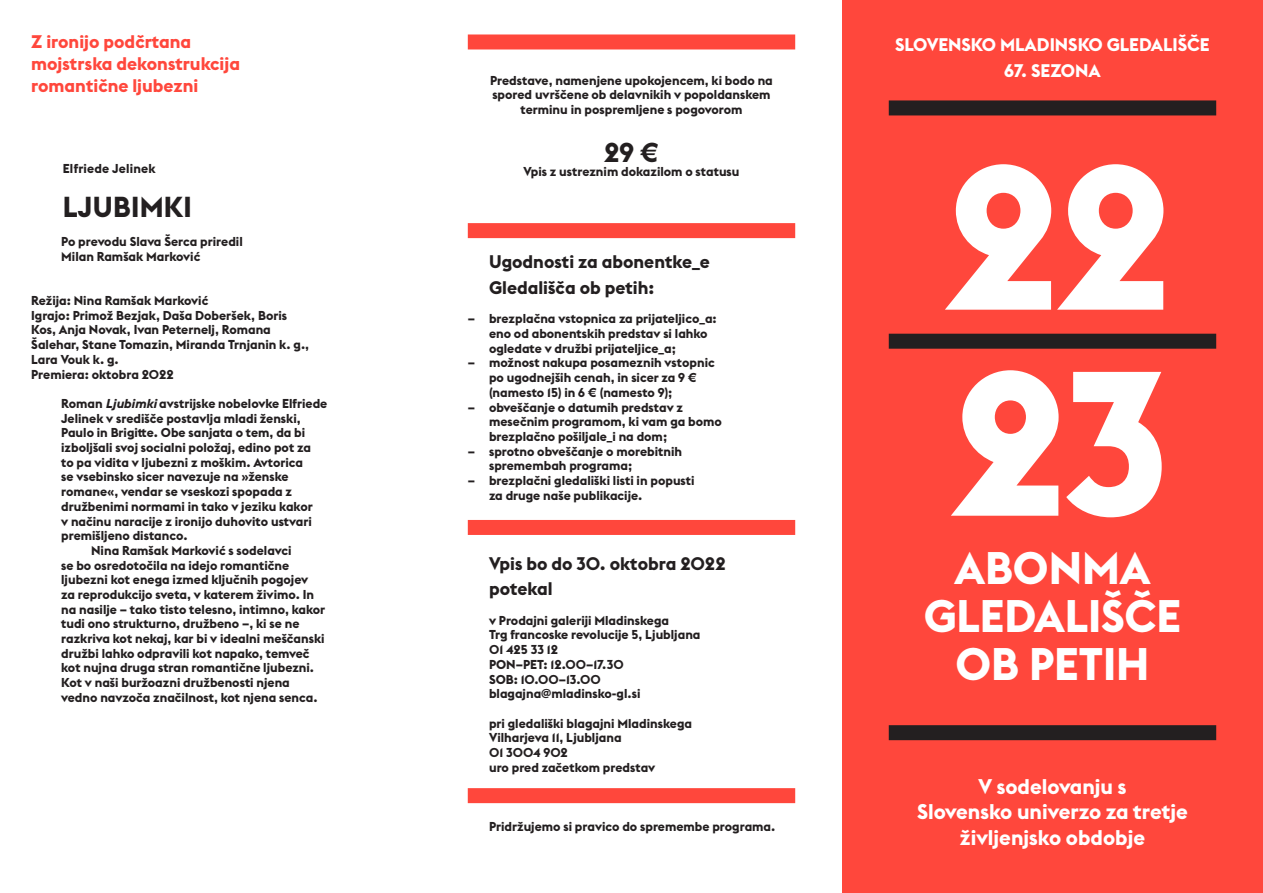
<style>
.page{position:relative;width:1263px;height:893px;background:#fff}
.page>*{position:absolute;margin:0;border:0;box-sizing:border-box;transform-origin:0 0}
.Euclid_7{font:700 202.5px "Euclid Flex";color:#fff}
.t1{font:700 45px/47.7px "Euclid Flex";color:#fff;text-align:center}
.EUCLID_9_Bold{font:700 28.5px "Euclid Flex";letter-spacing:.01em;color:#231f20}
.Naslov_2{font:700 27px "Euclid Flex";color:#231f20}
.EUCLID_12_Bold{font:700 21px/25.7px "Euclid Flex";color:#fff;text-align:center}
.EUCLID_12_Bold-2{font:700 18px "Euclid Flex";color:#231f20}
.EUCLID_12_Bold-3{font:700 18px/22px "Euclid Flex";color:#ff473c}
.EUCLID_12_Bold-4{font:700 18px "Euclid Flex";color:#fff}
.EUCLID_9_Bold-2{font:700 12.75px/14.7px "Euclid Flex";color:#231f20}
.EUCLID_8_5_Bold{font:700 12.75px/14.7px "Euclid Flex";color:#231f20}
.s1{font-style:italic}
</style>
<div class="page">
<div style="left:842px;top:0;width:421px;height:893px;background:#ff473c"></div>
<div style="left:889px;top:725px;width:327px;height:15px;background:#231f20"></div>
<div style="left:889px;top:100px;width:327px;height:15px;background:#231f20"></div>
<div style="left:889px;top:334px;width:327px;height:15px;background:#231f20"></div>
<div style="left:468px;top:520px;width:327px;height:15px;background:#ff473c"></div>
<div style="left:468px;top:223px;width:327px;height:15px;background:#ff473c"></div>
<div style="left:468px;top:34px;width:327px;height:15px;background:#ff473c"></div>
<div style="left:468px;top:788px;width:327px;height:15px;background:#ff473c"></div>
<p class="EUCLID_12_Bold-3" style="left:31px;top:31px;width:210px">Z ironijo podčrtana mojstrska dekonstrukcija romantične ljubezni</p>
<p class="EUCLID_12_Bold-4" style="left:895px;top:35px;width:316px">SLOVENSKO MLADINSKO GLEDALIŠČE</p>
<p class="EUCLID_12_Bold-4" style="left:1004px;top:60px;width:98px">67. SEZONA</p>
<p class="EUCLID_8_5_Bold" style="left:490px;top:73px;width:284px;text-align:center">Predstave, namenjene upokojencem, ki bodo na spored uvrščene ob delavnikih v popoldanskem terminu in pospremljene s pogovorom</p>
<p class="Naslov_2" style="left:604px;top:137px;width:56px">29 €</p>
<p class="EUCLID_8_5_Bold" style="left:523px;top:165px;width:218px">Vpis z ustreznim dokazilom o statusu</p>
<p class="EUCLID_9_Bold-2" style="left:63px;top:161px;width:95px">Elfriede Jelinek</p>
<p class="EUCLID_9_Bold" style="left:63px;top:190px;width:131px">LJUBIMKI</p>
<p class="EUCLID_9_Bold-2" style="left:61px;top:234px;width:183px">Po prevodu Slava Šerca priredil<br>Milan Ramšak Marković</p>
<p class="EUCLID_9_Bold-2" style="left:31px;top:293px;width:179px">Režija: Nina Ramšak Marković</p>
<p class="EUCLID_9_Bold-2" style="left:31px;top:308px;width:279px">Igrajo: Primož Bezjak, Daša Doberšek, Boris Kos, Anja Novak, Ivan Peternelj, Romana Šalehar, Stane Tomazin, Miranda Trnjanin k. g., Lara Vouk k. g.</p>
<p class="EUCLID_9_Bold-2" style="left:31px;top:367px;width:144px">Premiera: oktobra 2022</p>
<p class="EUCLID_9_Bold-2" style="left:61px;top:396px;width:268px">Roman <span class="s1">Ljubimki</span> avstrijske nobelovke Elfriede Jelinek v središče postavlja mladi ženski, Paulo in Brigitte. Obe sanjata o tem, da bi izboljšali svoj socialni položaj, edino pot za<br>to pa vidita v ljubezni z moškim. Avtorica<br>se vsebinsko sicer navezuje na »ženske romane«, vendar se vseskozi spopada z družbenimi normami in tako v jeziku kakor<br>v načinu naracije z ironijo duhovito ustvari premišljeno distanco.</p>
<p class="EUCLID_9_Bold-2" style="left:61px;top:543px;width:266px;text-indent:30px">Nina Ramšak Marković s sodelavci<br>se bo osredotočila na idejo romantične ljubezni kot enega izmed ključnih pogojev za reprodukcijo sveta, v katerem živimo. In na nasilje – tako tisto telesno, intimno, kakor tudi ono strukturno, družbeno –, ki se ne razkriva kot nekaj, kar bi v idealni meščanski družbi lahko odpravili kot napako, temveč kot nujna druga stran romantične ljubezni.<br>Kot v naši buržoazni družbenosti njena vedno navzoča značilnost, kot njena senca.</p>
<p class="t1" style="left:954px;top:545px;width:198px">ABONMA</p>
<p class="Euclid_7" style="left:944px;top:121px;width:233px">22</p>
<p class="EUCLID_12_Bold-2" style="left:489px;top:251px;width:222px">Ugodnosti za abonentke_e</p>
<p class="EUCLID_12_Bold-2" style="left:489px;top:277px;width:167px">Gledališča ob petih:</p>
<p class="EUCLID_8_5_Bold" style="left:489px;top:312px;width:229px;text-indent:-21px">– brezplačna vstopnica za prijateljico_a: eno od abonentskih predstav si lahko ogledate v družbi prijateljice_a;</p>
<p class="EUCLID_8_5_Bold" style="left:489px;top:356px;width:227px;text-indent:-21px">– možnost nakupa posameznih vstopnic po ugodnejših cenah, in sicer za 9 € (namesto 15) in 6 € (namesto 9);</p>
<p class="EUCLID_8_5_Bold" style="left:489px;top:400px;width:234px;text-indent:-21px">– obveščanje o datumih predstav z mesečnim programom, ki vam ga bomo brezplačno pošiljale_i na dom;</p>
<p class="EUCLID_8_5_Bold" style="left:489px;top:444px;width:195px;text-indent:-21px">– sprotno obveščanje o morebitnih spremembah programa;</p>
<p class="EUCLID_8_5_Bold" style="left:489px;top:473px;width:207px;text-indent:-21px">– brezplačni gledališki listi in popusti za druge naše publikacije.</p>
<p class="Euclid_7" style="left:949px;top:327px;width:223px">23</p>
<p class="EUCLID_12_Bold-2" style="left:489px;top:553px;width:238px">Vpis bo do 30. oktobra 2022</p>
<p class="EUCLID_12_Bold-2" style="left:489px;top:579px;width:65px">potekal</p>
<p class="EUCLID_8_5_Bold" style="left:489px;top:613px;width:181px">v Prodajni galeriji Mladinskega</p>
<p class="EUCLID_8_5_Bold" style="left:489px;top:628px;width:213px">Trg francoske revolucije 5, Ljubljana</p>
<p class="EUCLID_8_5_Bold" style="left:489px;top:642px;width:71px">01 425 33 12</p>
<p class="EUCLID_8_5_Bold" style="left:489px;top:657px;width:136px">PON–PET: 12.00–17.30</p>
<p class="EUCLID_8_5_Bold" style="left:489px;top:672px;width:113px">SOB: 10.00–13.00</p>
<p class="EUCLID_8_5_Bold" style="left:489px;top:686px;width:153px">blagajna@mladinsko-gl.si</p>
<p class="EUCLID_8_5_Bold" style="left:489px;top:716px;width:204px">pri gledališki blagajni Mladinskega</p>
<p class="EUCLID_8_5_Bold" style="left:489px;top:731px;width:134px">Vilharjeva 11, Ljubljana</p>
<p class="EUCLID_8_5_Bold" style="left:489px;top:745px;width:80px">01 3004 902</p>
<p class="EUCLID_8_5_Bold" style="left:489px;top:760px;width:168px">uro pred začetkom predstav</p>
<p class="t1" style="left:924px;top:593px;width:259px">GLEDALIŠČE<br>OB PETIH</p>
<p class="EUCLID_8_5_Bold" style="left:489px;top:819px;width:288px">Pridržujemo si pravico do spremembe programa.</p>
<p class="EUCLID_12_Bold" style="left:978px;top:774px;width:150px">V sodelovanju s</p>
<p class="EUCLID_12_Bold" style="left:917px;top:799px;width:272px">Slovensko univerzo za tretje življenjsko obdobje</p>
</div>
